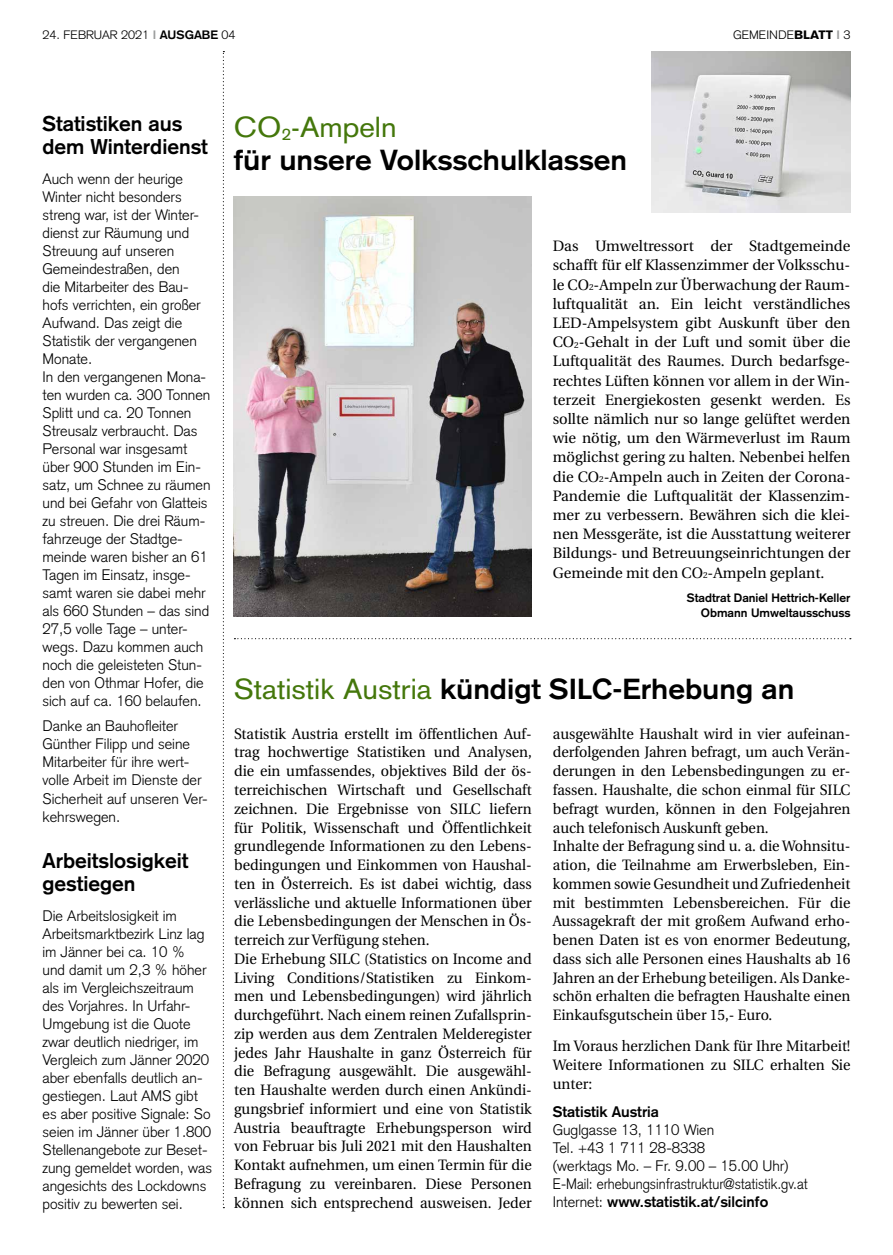
<style>
.page{position:relative;width:893px;height:1255px;background:#fff}
.page>*{position:absolute;margin:0;border:0;box-sizing:border-box;transform-origin:0 0}
.t1{font:700 28.5px/33px "Basic Commercial LT";color:#000;scale:1.05 1}
.t2{font:700 21px/22.5px "Basic Commercial LT";color:#000}
.t3{font:15px/18.8px "Utopia";color:#000;scale:.96 1}
.t4{font:300 15px/18px "Basic Commercial LT";color:#000}
.t5{font:15px/19.2px "Utopia";color:#000;text-align:justify}
.t6{font:700 15px "Basic Commercial LT";color:#000}
.t7{font:700 12px/15px "Basic Commercial LT";color:#000;text-align:right}
.t8{font:300 12px "Basic Commercial LT";color:#000;scale:1.05 1}
.s1{font-weight:700;color:#9d9e9e}
.s2{font-weight:700}
.s3{font-weight:900}
.s4{font-weight:400;color:#44770b}
.s5{font-size:8.7px}
</style>
<div class="page">
<svg style="left:223px;top:51px;width:1px;height:1157px"></svg>
<img style="left:652px;top:51px;width:198px;height:162px">
<img style="left:234px;top:197px;width:297px;height:420px">
<svg style="left:234px;top:638px;width:617px;height:1px"></svg>
<p class="t8" style="left:43px;top:28px;width:185px">24. FEBRUAR 2021 <span class="s1">I</span> <span class="s2">AUSGABE</span> 04</p>
<p class="t8" style="left:733px;top:28px;width:113px">GEMEINDE<span class="s3">BLATT</span> <span class="s1">I</span> 3</p>
<h2 class="t2" style="left:43px;top:112px;width:167px">Statistiken aus dem Winterdienst</h2>
<p class="t4" style="left:43px;top:169px;width:170px">Auch wenn der heurige<br>Winter nicht besonders streng war, ist der Winter&shy;dienst zur Räumung und<br>Streuung auf unseren<br>Gemeindestraßen, den<br>die Mitarbeiter des Bau&shy;hofs verrichten, ein großer<br>Aufwand. Das zeigt die<br>Statistik der vergangenen<br>Monate.<br>In den vergangenen Mona&shy;ten wurden ca. 300 Tonnen<br>Splitt und ca. 20 Tonnen<br>Streusalz verbraucht. Das<br>Personal war insgesamt über 900 Stunden im Ein&shy;satz, um Schnee zu räumen und bei Gefahr von Glatteis zu streuen. Die drei Räum&shy;fahrzeuge der Stadtge&shy;meinde waren bisher an 61<br>Tagen im Einsatz, insge&shy;samt waren sie dabei mehr als 660 Stunden – das sind<br>27,5 volle Tage – unter&shy;wegs. Dazu kommen auch noch die geleisteten Stun&shy;den von Othmar Hofer, die sich auf ca. 160 belaufen.</p>
<p class="t4" style="left:43px;top:717px;width:167px">Danke an Bauhofleiter<br>Günther Filipp und seine<br>Mitarbeiter für ihre wert&shy;volle Arbeit im Dienste der<br>Sicherheit auf unseren Ver&shy;kehrswegen.</p>
<h2 class="t2" style="left:43px;top:849px;width:147px">Arbeitslosigkeit gestiegen</h2>
<p class="t4" style="left:43px;top:906px;width:171px">Die Arbeitslosigkeit im<br>Arbeitsmarktbezirk Linz lag im Jänner bei ca. 10 %<br>und damit um 2,3 % höher als im Vergleichszeitraum des Vorjahres. In Urfahr-<br>Umgebung ist die Quote zwar deutlich niedriger, im<br>Vergleich zum Jänner 2020 aber ebenfalls deutlich an&shy;gestiegen. Laut AMS gibt es aber positive Signale: So seien im Jänner über 1.800<br>Stellenangebote zur Beset&shy;zung gemeldet worden, was angesichts des Lockdowns positiv zu bewerten sei.</p>
<h1 class="t1" style="left:234px;top:110px;width:376px"><span class="s4">CO</span><sub>2</sub><span class="s4">-Ampeln<br></span>für unsere Volksschulklassen</h1>
<p class="t5" style="left:553px;top:237px;width:299px">Das Umweltressort der Stadtgemeinde schafft für elf Klassenzimmer der Volksschu&shy;le CO<span class="s5">2</span>-Ampeln zur Überwachung der Raum&shy;luftqualität an. Ein leicht verständliches LED-Ampelsystem gibt Auskunft über den CO<span class="s5">2</span>-Gehalt in der Luft und somit über die Luftqualität des Raumes. Durch bedarfsge&shy;rechtes Lüften können vor allem in der Win&shy;terzeit Energiekosten gesenkt werden. Es sollte nämlich nur so lange gelüftet werden wie nötig, um den Wärmeverlust im Raum möglichst gering zu halten. Nebenbei helfen die CO<span class="s5">2</span>-Ampeln auch in Zeiten der Corona-Pandemie die Luftqualität der Klassenzim&shy;mer zu verbessern. Bewähren sich die klei&shy;nen Messgeräte, ist die Ausstattung weiterer Bildungs- und Betreuungseinrichtungen der Gemeinde mit den CO<span class="s5">2</span>-Ampeln geplant.</p>
<p class="t7" style="left:687px;top:590px;width:165px">Stadtrat Daniel Hettrich-Keller<br>Obmann Umweltausschuss</p>
<h1 class="t1" style="left:234px;top:671px;width:535px"><span class="s4">Statistik Austria</span> kündigt SILC-Erhebung an</h1>
<p class="t3" style="left:234px;top:724px;width:312px">Statistik Austria erstellt im öffentlichen Auf&shy;trag hochwertige Statistiken und Analysen, die ein umfassendes, objektives Bild der ös&shy;terreichischen Wirtschaft und Gesellschaft zeichnen. Die Ergebnisse von SILC liefern für Politik, Wissenschaft und Öffentlichkeit grundlegende Informationen zu den Lebens&shy;bedingungen und Einkommen von Haushal&shy;ten in Österreich. Es ist dabei wichtig, dass verlässliche und aktuelle Informationen über die Lebensbedingungen der Menschen in Ös&shy;terreich zur Verfügung stehen.<br>Die Erhebung SILC (Statistics on Income and Living Conditions/Statistiken zu Einkom&shy;men und Lebensbedingungen) wird jährlich durchgeführt. Nach einem reinen Zufallsprin&shy;zip werden aus dem Zentralen Melderegister jedes Jahr Haushalte in ganz Österreich für die Befragung ausgewählt. Die ausgewähl&shy;ten Haushalte werden durch einen Ankündi&shy;gungsbrief informiert und eine von Statistik Austria beauftragte Erhebungsperson wird von Februar bis Juli 2021 mit den Haushalten Kontakt aufnehmen, um einen Termin für die Befragung zu vereinbaren. Diese Personen können sich entsprechend ausweisen. Jeder</p>
<p class="t3" style="left:553px;top:724px;width:312px">ausgewählte Haushalt wird in vier aufeinan&shy;derfolgenden Jahren befragt, um auch Verän&shy;derungen in den Lebensbedingungen zu er&shy;fassen. Haushalte, die schon einmal für SILC befragt wurden, können in den Folgejahren auch telefonisch Auskunft geben.<br>Inhalte der Befragung sind u. a. die Wohnsitu&shy;ation, die Teilnahme am Erwerbsleben, Ein&shy;kommen sowie Gesundheit und Zufriedenheit mit bestimmten Lebensbereichen. Für die Aussagekraft der mit großem Aufwand erho&shy;benen Daten ist es von enormer Bedeutung, dass sich alle Personen eines Haushalts ab 16<br>Jahren an der Erhebung beteiligen. Als Danke&shy;schön erhalten die befragten Haushalte einen Einkaufsgutschein über 15,- Euro.</p>
<p class="t3" style="left:553px;top:1036px;width:312px;text-align:justify">Im Voraus herzlichen Dank für Ihre Mitarbeit!<br>Weitere Informationen zu SILC erhalten Sie unter:</p>
<p class="t6" style="left:553px;top:1103px;width:108px">Statistik Austria</p>
<p class="t4" style="left:553px;top:1121px;width:256px">Guglgasse 13, 1110 Wien<br>Tel. +43 1 711 28-8338<br>(werktags Mo. – Fr. 9.00 – 15.00 Uhr)<br>E-Mail: erhebungsinfrastruktur@statistik.gv.at Internet: <span class="s2">www.statistik.at/silcinfo</span></p>
</div>
